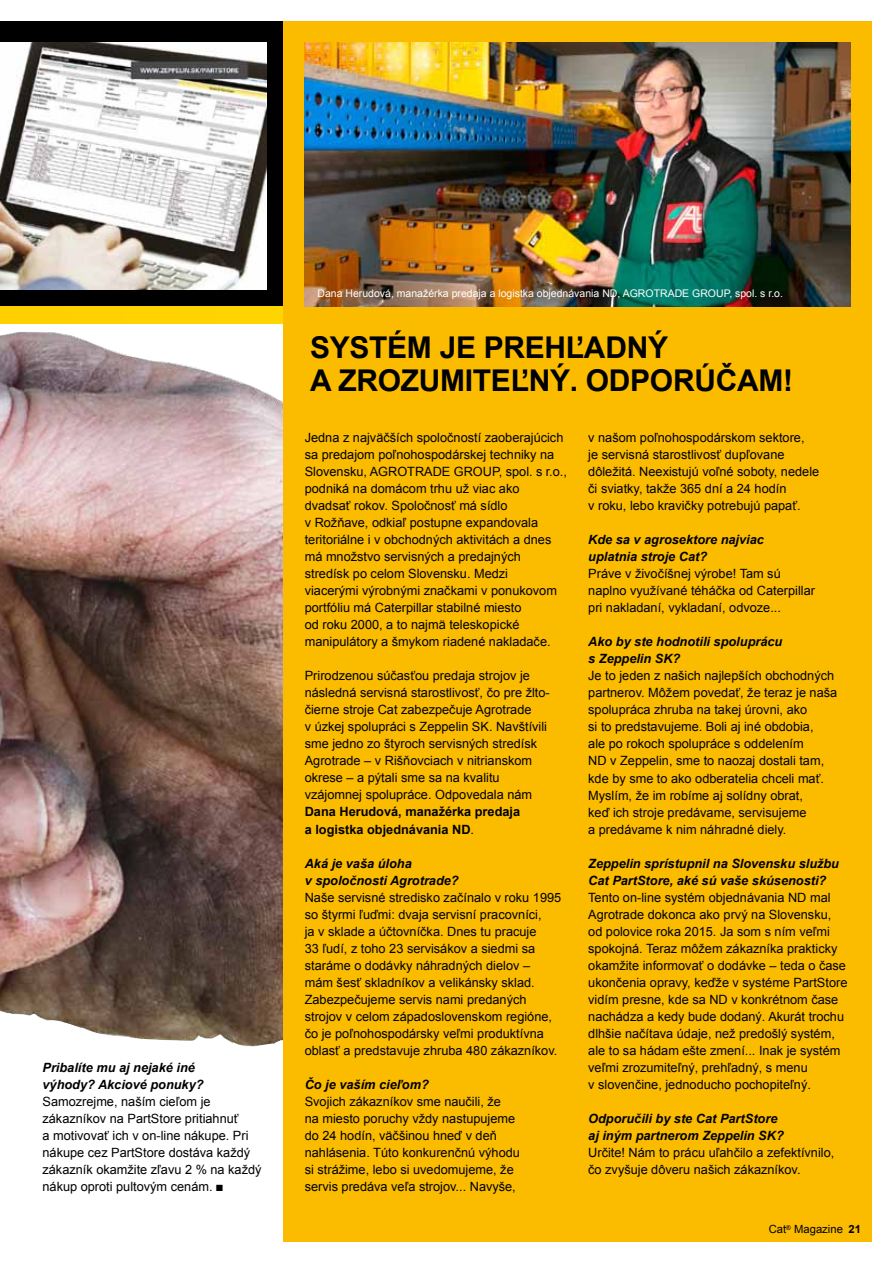
<style>
.page{position:relative;width:893px;height:1263px;background:#fff}
.page>*{position:absolute;margin:0;border:0;box-sizing:border-box;transform-origin:0 0}
.t1{font:700 30px/33px "Arial";letter-spacing:-.01em;color:#000}
.t2{font:12.75px/17px "Arial";color:#000}
.t3{font:italic 700 12.75px/17px "Arial";color:#000}
.t4{font:700 12.75px/17px "Arial";color:#000}
.t5{font:11.25px "Arial";color:#000}
.t6{font:10.5px "Arial";color:#fff}
.s1{font-weight:400}
.s2{font-weight:700}
</style>
<div class="page">
<div style="left:0;top:21px;width:283px;height:285px;background:#000"></div>
<div style="left:0;top:306px;width:283px;height:17px;background:#ffd200"></div>
<img style="left:0;top:332px;width:283px;height:715px">
<div style="left:283px;top:21px;width:589px;height:1221px;background:#fbbc00"></div>
<img style="left:305px;top:43px;width:545px;height:263px">
<img style="left:0;top:43px;width:266px;height:246px">
<p class="t3" style="left:43px;top:1059px;width:163px">Pribalíte mu aj nejaké iné výhody? Akciové ponuky?</p>
<p class="t2" style="left:43px;top:1093px;width:220px">Samozrejme, naším cieľom je zákazníkov na PartStore pritiahnuť<br>a motivovať ich v on-line nákupe. Pri nákupe cez PartStore dostáva každý zákazník okamžite zľavu 2 % na každý nákup oproti pultovým cenám. ■</p>
<p class="t6" style="left:317px;top:286px;width:467px">Dana Herudová, manažérka predaja a logistka objednávania ND, AGROTRADE GROUP, spol. s r.o.</p>
<h1 class="t1" style="left:310px;top:332px;width:485px">SYSTÉM JE PREHĽADNÝ<br>A ZROZUMITEĽNÝ. ODPORÚČAM!</h1>
<p class="t2" style="left:305px;top:429px;width:264px">Jedna z najväčších spoločností zaoberajúcich sa predajom poľnohospodárskej techniky na Slovensku, AGROTRADE GROUP, spol. s r.o., podniká na domácom trhu už viac ako dvadsať rokov. Spoločnosť má sídlo<br>v Rožňave, odkiaľ postupne expandovala teritoriálne i v obchodných aktivitách a dnes má množstvo servisných a predajných stredísk po celom Slovensku. Medzi<br>viacerými výrobnými značkami v ponukovom portfóliu má Caterpillar stabilné miesto<br>od roku 2000, a to najmä teleskopické manipulátory a šmykom riadené nakladače.</p>
<p class="t2" style="left:305px;top:668px;width:246px">Prirodzenou súčasťou predaja strojov je následná servisná starostlivosť, čo pre žlto&shy;čierne stroje Cat zabezpečuje Agrotrade<br>v úzkej spolupráci s Zeppelin SK. Navštívili sme jedno zo štyroch servisných stredísk Agrotrade – v Rišňovciach v nitrianskom okrese – a pýtali sme sa na kvalitu vzájomnej spolupráce. Odpovedala nám</p>
<p class="t4" style="left:305px;top:804px;width:217px">Dana Herudová, manažérka predaja a logistka objednávania ND<span class="s1">.</span></p>
<p class="t3" style="left:305px;top:855px;width:155px">Aká je vaša úloha<br>v spoločnosti Agrotrade?</p>
<p class="t2" style="left:305px;top:889px;width:258px">Naše servisné stredisko začínalo v roku 1995 so štyrmi ľuďmi: dvaja servisní pracovníci,<br>ja v sklade a účtovníčka. Dnes tu pracuje<br>33 ľudí, z toho 23 servisákov a siedmi sa staráme o dodávky náhradných dielov – mám šesť skladníkov a velikánsky sklad.<br>Zabezpečujeme servis nami predaných strojov v celom západoslovenskom regióne, čo je poľnohospodársky veľmi produktívna oblasť a predstavuje zhruba 480 zákazníkov.</p>
<p class="t3" style="left:305px;top:1076px;width:126px">Čo je vaším cieľom?</p>
<p class="t2" style="left:305px;top:1093px;width:217px">Svojich zákazníkov sme naučili, že<br>na miesto poruchy vždy nastupujeme do 24 hodín, väčšinou hneď v deň nahlásenia. Túto konkurenčnú výhodu si strážime, lebo si uvedomujeme, že servis predáva veľa strojov... Navyše,</p>
<p class="t2" style="left:588px;top:429px;width:232px">v našom poľnohospodárskom sektore,<br>je servisná starostlivosť dupľovane dôležitá. Neexistujú voľné soboty, nedele či sviatky, takže 365 dní a 24 hodín<br>v roku, lebo kravičky potrebujú papať.</p>
<p class="t3" style="left:588px;top:532px;width:177px">Kde sa v agrosektore najviac uplatnia stroje Cat?</p>
<p class="t2" style="left:588px;top:565px;width:228px">Práve v živočíšnej výrobe! Tam sú naplno využívané téháčka od Caterpillar pri nakladaní, vykladaní, odvoze...</p>
<p class="t3" style="left:588px;top:634px;width:196px">Ako by ste hodnotili spoluprácu s Zeppelin SK?</p>
<p class="t2" style="left:588px;top:668px;width:251px">Je to jeden z našich najlepších obchodných partnerov. Môžem povedať, že teraz je naša spolupráca zhruba na takej úrovni, ako<br>si to predstavujeme. Boli aj iné obdobia,<br>ale po rokoch spolupráce s oddelením<br>ND v Zeppelin, sme to naozaj dostali tam, kde by sme to ako odberatelia chceli mať.<br>Myslím, že im robíme aj solídny obrat,<br>keď ich stroje predávame, servisujeme<br>a predávame k nim náhradné diely.</p>
<p class="t3" style="left:588px;top:855px;width:252px">Zeppelin sprístupnil na Slovensku službu<br>Cat PartStore, aké sú vaše skúsenosti?</p>
<p class="t2" style="left:588px;top:889px;width:261px">Tento on-line systém objednávania ND mal Agrotrade dokonca ako prvý na Slovensku, od polovice roka 2015. Ja som s ním veľmi spokojná. Teraz môžem zákazníka prakticky okamžite informovať o dodávke – teda o čase ukončenia opravy, keďže v systéme PartStore vidím presne, kde sa ND v konkrétnom čase nachádza a kedy bude dodaný. Akurát trochu dlhšie načítava údaje, než predošlý systém, ale to sa hádam ešte zmení... Inak je systém veľmi zrozumiteľný, prehľadný, s menu<br>v slovenčine, jednoducho pochopiteľný.</p>
<p class="t3" style="left:588px;top:1110px;width:197px">Odporučili by ste Cat PartStore aj iným partnerom Zeppelin SK?</p>
<p class="t2" style="left:588px;top:1144px;width:248px">Určite! Nám to prácu uľahčilo a zefektívnilo, čo zvyšuje dôveru našich zákazníkov.</p>
<p class="t5" style="left:769px;top:1222px;width:94px">Cat<sup>®</sup> Magazine <span class="s2">21</span></p>
</div>
